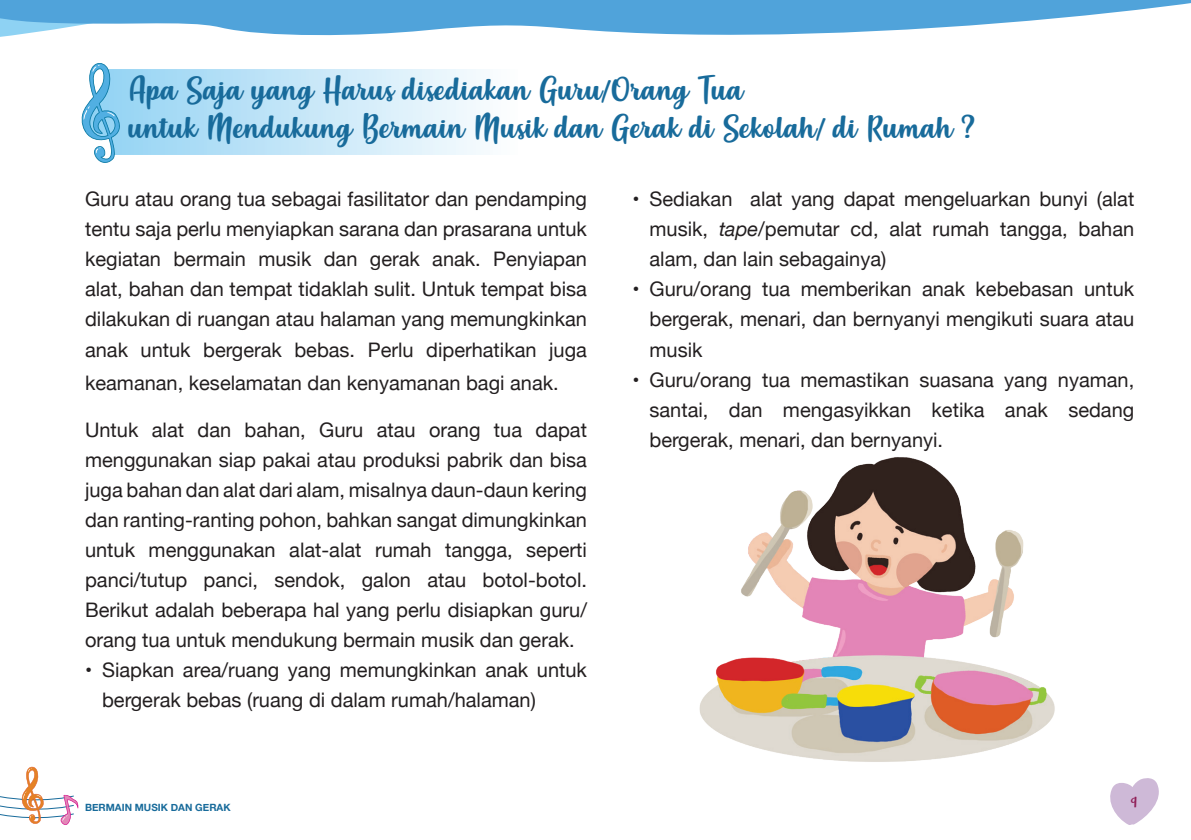
<style>
.page{position:relative;width:1191px;height:840px;background:#fff}
.page>*{position:absolute;margin:0;border:0;box-sizing:border-box;transform-origin:0 0}
.t1{font:32px "Beautiful Mess";color:#901f57}
.t2{font:30px/38px "Misses";color:#186b9b;scale:1.14 1}
.t3{font:20px/30px "Helvetica Neue";color:#231f20;text-align:justify}
.t4{font:700 10px "Helvetica Neue";color:#186b9b}
.s1{font-style:italic}
</style>
<div class="page">
<svg style="left:1110px;top:778px;width:49px;height:46px"></svg>
<svg style="left:518px;top:0;width:673px;height:35px;fill:#50a3da"></svg>
<svg style="left:0;top:766px;width:79px;height:59px"></svg>
<svg style="left:0;top:0;width:518px;height:163px"></svg>
<img style="left:699px;top:457px;width:356px;height:305px">
<h2 class="t2" style="left:128px;top:71px;width:743px">Apa Saja yang Harus disediakan Guru/Orang Tua<br>untuk Mendukung Bermain Musik dan Gerak di Sekolah/ di Rumah ?</h2>
<p class="t3" style="left:85px;top:185px;width:503px">Guru atau orang tua sebagai fasilitator dan pendamping tentu saja perlu menyiapkan sarana dan prasarana untuk kegiatan bermain musik dan gerak anak. Penyiapan alat, bahan dan tempat tidaklah sulit. Untuk tempat bisa dilakukan di ruangan atau halaman yang memungkinkan anak untuk bergerak bebas. Perlu diperhatikan juga</p>
<p class="t3" style="left:85px;top:368px;width:475px">keamanan, keselamatan dan kenyamanan bagi anak.</p>
<p class="t3" style="left:85px;top:415px;width:503px">Untuk alat dan bahan, Guru atau orang tua dapat menggunakan siap pakai atau produksi pabrik dan bisa juga bahan dan alat dari alam, misalnya daun-daun kering dan ranting-ranting pohon, bahkan sangat dimungkinkan untuk menggunakan alat-alat rumah tangga, seperti panci/tutup panci, sendok, galon atau botol-botol.<br>Berikut adalah beberapa hal yang perlu disiapkan guru/ orang tua untuk mendukung bermain musik dan gerak.</p>
<p class="t3" style="left:102px;top:655px;width:486px;text-indent:-17px">• Siapkan area/ruang yang memungkinkan anak untuk bergerak bebas (ruang di dalam rumah/halaman)</p>
<p class="t3" style="left:649px;top:185px;width:486px;text-indent:-17px">• Sediakan alat yang dapat mengeluarkan bunyi (alat musik, <span class="s1">tape</span>/pemutar cd, alat rumah tangga, bahan alam, dan lain sebagainya)</p>
<p class="t3" style="left:649px;top:275px;width:486px;text-indent:-17px">• Guru/orang tua memberikan anak kebebasan untuk bergerak, menari, dan bernyanyi mengikuti suara atau musik</p>
<p class="t3" style="left:649px;top:365px;width:486px;text-indent:-17px">• Guru/orang tua memastikan suasana yang nyaman, santai, dan mengasyikkan ketika anak sedang bergerak, menari, dan bernyanyi.</p>
<p class="t4" style="left:85px;top:799px;width:147px">BERMAIN MUSIK DAN GERAK</p>
<h1 class="t1" style="left:1130px;top:776px;width:8px">9</h1>
</div>
